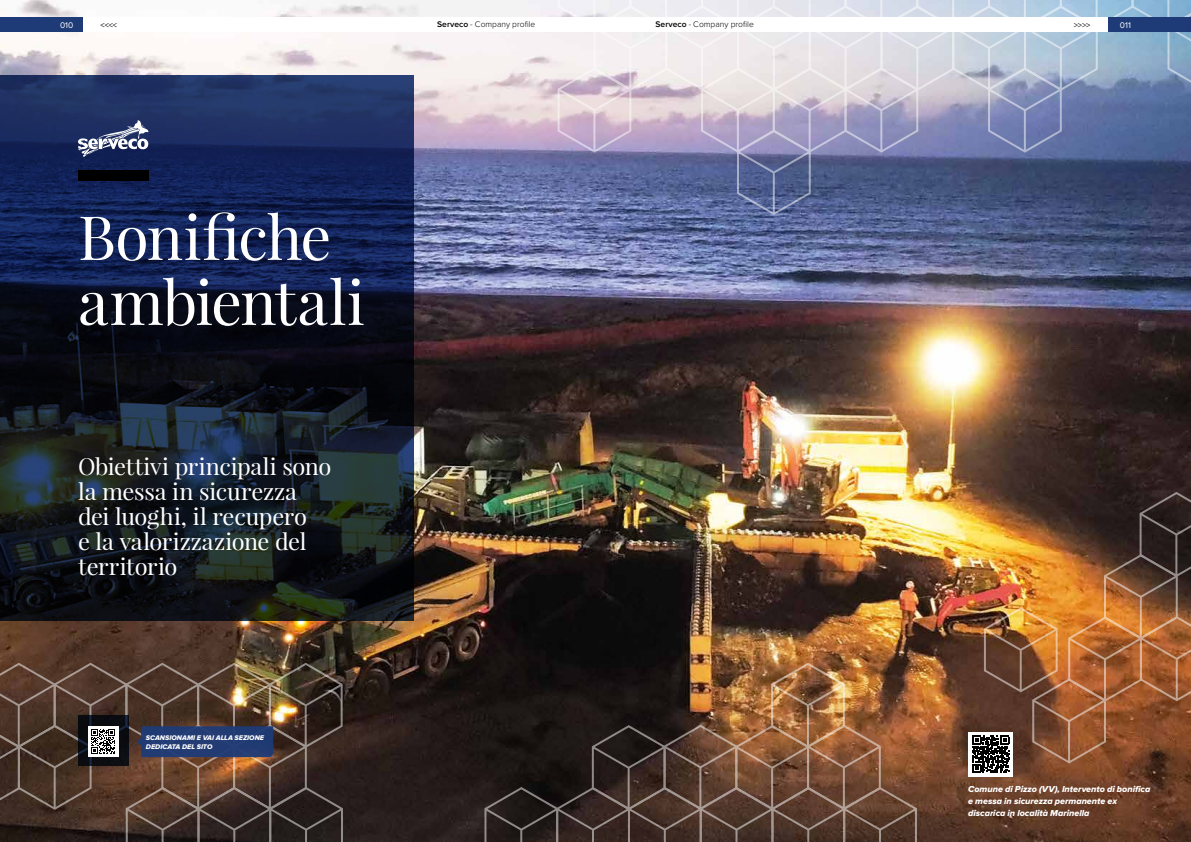
<style>
.page{position:relative;width:1191px;height:842px;background:#fff}
.page>*{position:absolute;margin:0;border:0;box-sizing:border-box;transform-origin:0 0}
.t1{font:61px/65px "Playfair Display";letter-spacing:-.015em;color:#fff}
.t2{font:23px/25px "Playfair Display";letter-spacing:-.01em;color:#fff}
.t3{font:9px/12px "Proxima Nova Extrabld It";color:#fff}
.t4{font:300 8.5px "Proxima Nova";letter-spacing:.005em;color:#000}
.t5{font:8.5px "Proxima Nova";color:#000}
.t6{font:8.5px "Proxima Nova";letter-spacing:.01em;color:#fff}
.t7{font:7px/9px "Proxima Nova Extrabld It";letter-spacing:.005em;color:#fff}
.s1{font-weight:600}
</style>
<div class="page">
<img style="left:0;top:0;width:1191px;height:842px">
<div style="left:968px;top:732px;width:45px;height:45px;background:#fff"></div>
<img style="left:484px;top:663px;width:433px;height:179px">
<svg style="left:0;top:75px;width:413px;height:545px;background:#131d35"></svg>
<div style="left:78px;top:170px;width:70px;height:10px;background:#000"></div>
<svg style="left:557px;top:0;width:634px;height:215px;background:#969cb9"></svg>
<img style="left:972px;top:492px;width:219px;height:281px">
<svg style="left:78px;top:120px;width:70px;height:37px"></svg>
<svg style="left:0;top:663px;width:343px;height:179px;background:#4c3c34"></svg>
<div style="left:0;top:17px;width:83px;height:15px;background:#1e3b77"></div>
<div style="left:1108px;top:17px;width:83px;height:15px;background:#1e3b77"></div>
<div style="left:83px;top:17px;width:512px;height:15px;background:#fff"></div>
<div style="left:595px;top:17px;width:513px;height:15px;background:#fff"></div>
<p class="t6" style="left:60px;top:22px;width:15px">010</p>
<p class="t5" style="left:101px;top:22px;width:18px">&lt;&lt;&lt;&lt;</p>
<p class="t4" style="left:655px;top:19px;width:100px"><span class="s1">Serveco</span> - Company profile</p>
<p class="t5" style="left:1073px;top:22px;width:18px">&gt;&gt;&gt;&gt;</p>
<p class="t4" style="left:437px;top:19px;width:100px"><span class="s1">Serveco</span> - Company profile</p>
<p class="t6" style="left:1119px;top:22px;width:13px">011</p>
<h1 class="t1" style="left:78px;top:204px;width:288px">Bonifiche ambientali</h1>
<h2 class="t2" style="left:78px;top:454px;width:255px">Obiettivi principali sono la messa in sicurezza dei luoghi, il recupero<br>e la valorizzazione del territorio</h2>
<p class="t7" style="left:146px;top:734px;width:120px">SCANSIONAMI E VAI ALLA SEZIONE<br>DEDICATA DEL SITO</p>
<p class="t3" style="left:968px;top:784px;width:184px">Comune di Pizzo (VV), Intervento di bonifica e messa in sicurezza permanente ex discarica in località Marinella</p>
</div>
